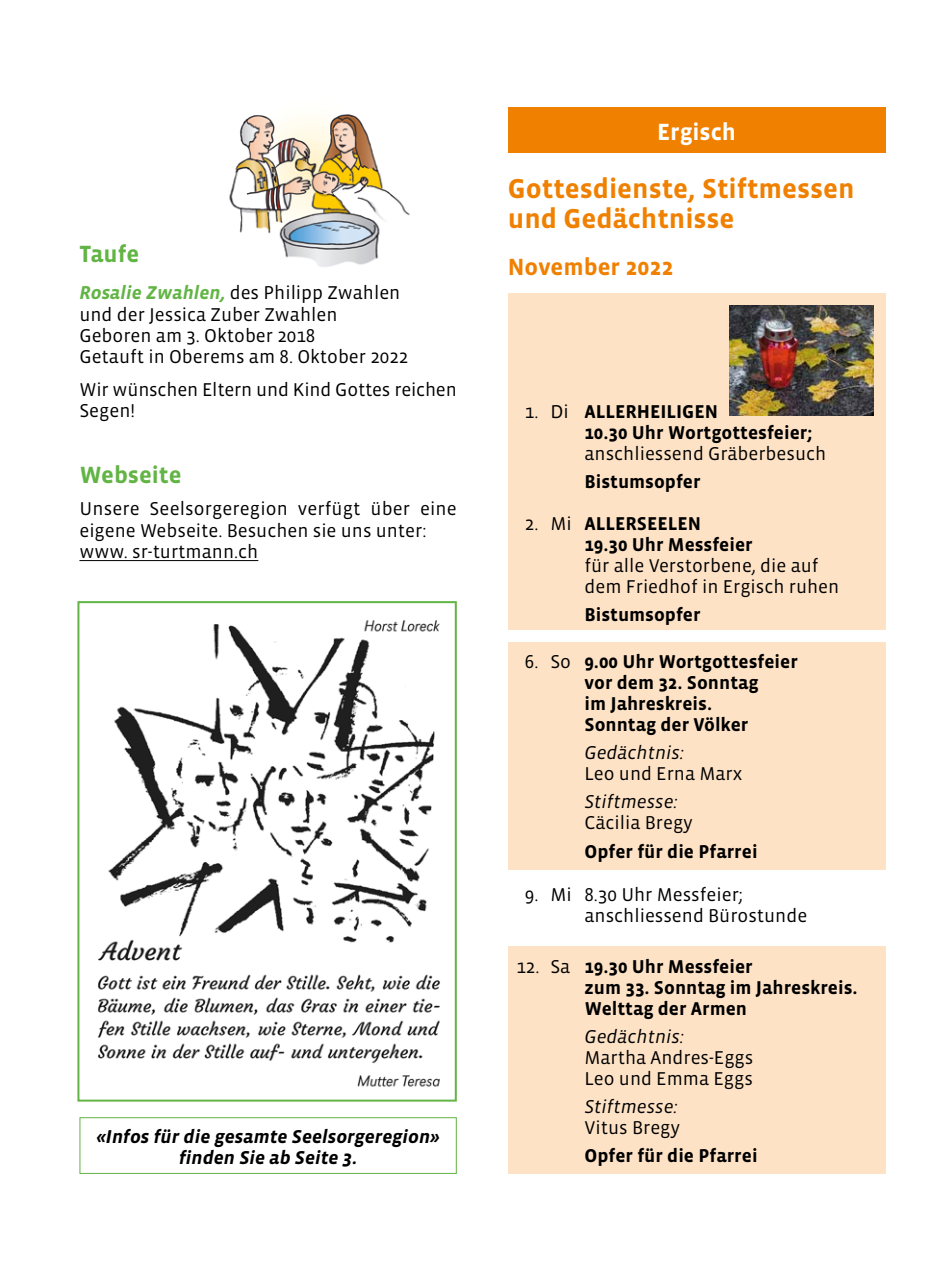
<style>
.page{position:relative;width:942px;height:1276px;background:#fff}
.page>*{position:absolute;margin:0;border:0;box-sizing:border-box;transform-origin:0 0}
.t1{font:700 28px/30px "Vista Sans";color:#f08000}
.t2{font:700 24px "Vista Sans";color:#62b445}
.t3{font:700 24px "Vista Sans";color:#f08000}
.t4{font:700 24px "Vista Sans";color:#fff}
.t5{font:19px/21.2px "Vista Sans";color:#000}
.t6{font:700 19px/21px "Vista Sans";color:#000}
.t7{font:italic 700 19px/21px "Vista Sans";color:#000;text-align:center}
.t8{font:italic 19px "Vista Sans";color:#000}
.s1{font-weight:700;font-style:italic;color:#62b445}
.s2{font-weight:400}
</style>
<div class="page">
<hr style="left:79px;top:560px;width:179px;height:1px;background:#000">
<div style="left:79px;top:1117px;width:377px;height:57px;border:1px solid #62b445"></div>
<div style="left:507px;top:108px;width:377px;height:45px;background:#f08000"></div>
<div style="left:507px;top:293px;width:377px;height:337px;background:#fde2c6"></div>
<div style="left:507px;top:642px;width:377px;height:227px;background:#fde2c6"></div>
<div style="left:507px;top:946px;width:377px;height:228px;background:#fde2c6"></div>
<img style="left:729px;top:305px;width:144px;height:110px">
<img style="left:98px;top:620px;width:342px;height:467px">
<div style="left:77px;top:601px;width:379px;height:500px;border:2px solid #62b445"></div>
<img style="left:229px;top:114px;width:181px;height:153px">
<p class="t2" style="left:79px;top:241px;width:61px">Taufe</p>
<p class="t5" style="left:79px;top:283px;width:330px"><span class="s1">Rosalie Zwahlen,</span> des Philipp Zwahlen und der Jessica Zuber Zwahlen<br>Geboren am 3. Oktober 2018<br>Getauft in Oberems am 8. Oktober 2022</p>
<p class="t5" style="left:79px;top:379px;width:379px">Wir wünschen Eltern und Kind Gottes reichen<br>Segen!</p>
<p class="t2" style="left:79px;top:462px;width:104px">Webseite</p>
<p class="t5" style="left:79px;top:499px;width:378px">Unsere Seelsorgeregion verfügt über eine eigene Webseite. Besuchen sie uns unter: www. sr-turtmann.ch</p>
<p class="t7" style="left:96px;top:1126px;width:345px">«Infos für die gesamte Seelsorgeregion» finden Sie ab Seite 3.</p>
<p class="t4" style="left:657px;top:119px;width:80px">Ergisch</p>
<h1 class="t1" style="left:507px;top:174px;width:348px">Gottesdienste, Stiftmessen und Gedächtnisse</h1>
<p class="t3" style="left:507px;top:255px;width:167px">November 2022</p>
<p class="t6" style="left:584px;top:402px;width:229px;text-indent:-59px"><span class="s2">1. Di</span> ALLERHEILIGEN<br>10.30 Uhr Wortgottesfeier;</p>
<p class="t5" style="left:584px;top:443px;width:243px">anschliessend Gräberbesuch</p>
<p class="t6" style="left:584px;top:472px;width:118px">Bistumsopfer</p>
<p class="t6" style="left:584px;top:514px;width:170px;text-indent:-59px"><span class="s2">2. Mi</span> ALLERSEELEN<br>19.30 Uhr Messfeier</p>
<p class="t5" style="left:584px;top:556px;width:256px">für alle Verstorbene, die auf dem Friedhof in Ergisch ruhen</p>
<p class="t6" style="left:584px;top:605px;width:118px">Bistumsopfer</p>
<p class="t6" style="left:584px;top:652px;width:215px;text-indent:-59px"><span class="s2">6. So</span> 9.00 Uhr Wortgottesfeier vor dem 32. Sonntag<br>im Jahreskreis.<br>Sonntag der Völker</p>
<p class="t8" style="left:584px;top:743px;width:101px">Gedächtnis:</p>
<p class="t5" style="left:584px;top:764px;width:159px">Leo und Erna Marx</p>
<p class="t8" style="left:584px;top:792px;width:95px">Stiftmesse:</p>
<p class="t5" style="left:584px;top:813px;width:110px">Cäcilia Bregy</p>
<p class="t6" style="left:584px;top:841px;width:174px">Opfer für die Pfarrei</p>
<p class="t5" style="left:584px;top:884px;width:224px;text-indent:-59px">9. Mi 8.30 Uhr Messfeier; anschliessend Bürostunde</p>
<p class="t6" style="left:584px;top:956px;width:274px;text-indent:-68px"><span class="s2">12. Sa</span> 19.30 Uhr Messfeier<br>zum 33. Sonntag im Jahreskreis.<br>Welttag der Armen</p>
<p class="t8" style="left:584px;top:1027px;width:101px">Gedächtnis:</p>
<p class="t5" style="left:584px;top:1047px;width:170px">Martha Andres-Eggs<br>Leo und Emma Eggs</p>
<p class="t8" style="left:584px;top:1097px;width:95px">Stiftmesse:</p>
<p class="t5" style="left:584px;top:1117px;width:97px">Vitus Bregy</p>
<p class="t6" style="left:584px;top:1145px;width:174px">Opfer für die Pfarrei</p>
</div>
